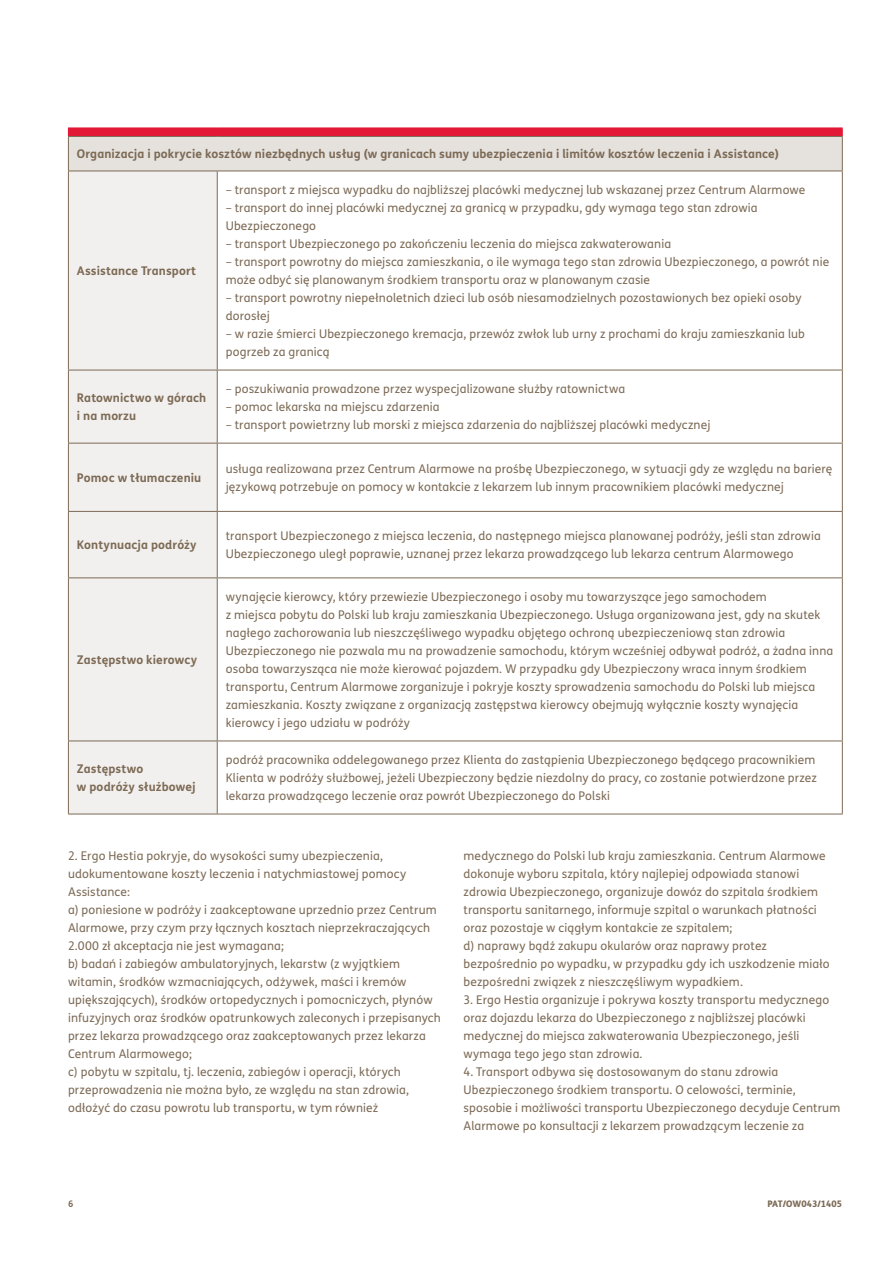
<style>
.page{position:relative;width:893px;height:1263px;background:#fff}
.page>*{position:absolute;margin:0;border:0;box-sizing:border-box;transform-origin:0 0}
.t1{font:12px/18px "FS Me";letter-spacing:.01em;color:#7c6a55}
.t2{font:700 12px/18px "FS Me";letter-spacing:.01em;color:#7c6a55}
.t3{font:800 9px "FS Me";color:#7c6a55}
.t4{font:700 9px "FS Me";color:#7c6a55}
</style>
<div class="page">
<div style="left:68px;top:128px;width:774px;height:8px;background:#e31837"></div>
<div style="left:68px;top:136px;width:774px;height:35px;background:#e5e1dd"></div>
<div style="left:69px;top:172px;width:148px;height:642px;background:#f2f0ee"></div>
<hr style="left:68px;top:136px;width:149px;height:1px;background:#7c6a55">
<hr style="left:68px;top:137px;width:1px;height:34px;background:#7c6a55">
<hr style="left:217px;top:136px;width:626px;height:1px;background:#7c6a55">
<hr style="left:842px;top:137px;width:1px;height:34px;background:#7c6a55">
<hr style="left:68px;top:171px;width:149px;height:1px;background:#7c6a55">
<hr style="left:217px;top:171px;width:626px;height:1px;background:#7c6a55">
<hr style="left:68px;top:171px;width:1px;height:199px;background:#7c6a55">
<hr style="left:217px;top:171px;width:1px;height:199px;background:#7c6a55">
<hr style="left:842px;top:171px;width:1px;height:199px;background:#7c6a55">
<hr style="left:68px;top:370px;width:149px;height:1px;background:#7c6a55">
<hr style="left:68px;top:370px;width:1px;height:73px;background:#7c6a55">
<hr style="left:217px;top:370px;width:626px;height:1px;background:#7c6a55">
<hr style="left:217px;top:370px;width:1px;height:73px;background:#7c6a55">
<hr style="left:842px;top:370px;width:1px;height:73px;background:#7c6a55">
<hr style="left:68px;top:443px;width:149px;height:1px;background:#7c6a55">
<hr style="left:68px;top:443px;width:1px;height:68px;background:#7c6a55">
<hr style="left:217px;top:443px;width:626px;height:1px;background:#7c6a55">
<hr style="left:217px;top:443px;width:1px;height:68px;background:#7c6a55">
<hr style="left:842px;top:443px;width:1px;height:68px;background:#7c6a55">
<hr style="left:68px;top:511px;width:149px;height:1px;background:#7c6a55">
<hr style="left:68px;top:512px;width:1px;height:65px;background:#7c6a55">
<hr style="left:217px;top:511px;width:626px;height:1px;background:#7c6a55">
<hr style="left:217px;top:512px;width:1px;height:65px;background:#7c6a55">
<hr style="left:842px;top:512px;width:1px;height:65px;background:#7c6a55">
<hr style="left:68px;top:577px;width:149px;height:1px;background:#7c6a55">
<hr style="left:68px;top:578px;width:1px;height:162px;background:#7c6a55">
<hr style="left:217px;top:577px;width:626px;height:1px;background:#7c6a55">
<hr style="left:217px;top:578px;width:1px;height:162px;background:#7c6a55">
<hr style="left:842px;top:578px;width:1px;height:162px;background:#7c6a55">
<hr style="left:68px;top:740px;width:149px;height:1px;background:#7c6a55">
<hr style="left:68px;top:741px;width:1px;height:73px;background:#7c6a55">
<hr style="left:217px;top:740px;width:626px;height:1px;background:#7c6a55">
<hr style="left:217px;top:741px;width:1px;height:73px;background:#7c6a55">
<hr style="left:842px;top:741px;width:1px;height:73px;background:#7c6a55">
<hr style="left:68px;top:814px;width:149px;height:1px;background:#7c6a55">
<hr style="left:217px;top:814px;width:626px;height:1px;background:#7c6a55">
<p class="t2" style="left:77px;top:144px;width:703px">Organizacja i pokrycie kosztów niezbędnych usług (w granicach sumy ubezpieczenia i limitów kosztów leczenia i Assistance)</p>
<p class="t2" style="left:77px;top:261px;width:121px">Assistance Transport</p>
<p class="t2" style="left:77px;top:388px;width:131px">Ratownictwo w górach i na morzu</p>
<p class="t1" style="left:226px;top:181px;width:581px">– transport z miejsca wypadku do najbliższej placówki medycznej lub wskazanej przez Centrum Alarmowe</p>
<p class="t1" style="left:226px;top:199px;width:533px">– transport do innej placówki medycznej za granicą w przypadku, gdy wymaga tego stan zdrowia<br>Ubezpieczonego</p>
<p class="t1" style="left:226px;top:235px;width:447px">– transport Ubezpieczonego po zakończeniu leczenia do miejsca zakwaterowania</p>
<p class="t1" style="left:226px;top:253px;width:605px">– transport powrotny do miejsca zamieszkania, o ile wymaga tego stan zdrowia Ubezpieczonego, a powrót nie może odbyć się planowanym środkiem transportu oraz w planowanym czasie</p>
<p class="t1" style="left:226px;top:289px;width:577px">– transport powrotny niepełnoletnich dzieci lub osób niesamodzielnych pozostawionych bez opieki osoby dorosłej</p>
<p class="t1" style="left:226px;top:325px;width:581px">– w razie śmierci Ubezpieczonego kremacja, przewóz zwłok lub urny z prochami do kraju zamieszkania lub pogrzeb za granicą</p>
<p class="t1" style="left:226px;top:380px;width:401px">– poszukiwania prowadzone przez wyspecjalizowane służby ratownictwa</p>
<p class="t1" style="left:226px;top:398px;width:215px">– pomoc lekarska na miejscu zdarzenia</p>
<p class="t1" style="left:226px;top:416px;width:486px">– transport powietrzny lub morski z miejsca zdarzenia do najbliższej placówki medycznej</p>
<p class="t2" style="left:77px;top:468px;width:126px">Pomoc w tłumaczeniu</p>
<p class="t1" style="left:226px;top:459px;width:608px">usługa realizowana przez Centrum Alarmowe na prośbę Ubezpieczonego, w sytuacji gdy ze względu na barierę językową potrzebuje on pomocy w kontakcie z lekarzem lub innym pracownikiem placówki medycznej</p>
<p class="t2" style="left:77px;top:535px;width:121px">Kontynuacja podróży</p>
<p class="t1" style="left:226px;top:527px;width:597px">transport Ubezpieczonego z miejsca leczenia, do następnego miejsca planowanej podróży, jeśli stan zdrowia<br>Ubezpieczonego uległ poprawie, uznanej przez lekarza prowadzącego lub lekarza centrum Alarmowego</p>
<p class="t2" style="left:77px;top:650px;width:122px">Zastępstwo kierowcy</p>
<p class="t1" style="left:226px;top:587px;width:609px">wynajęcie kierowcy, który przewiezie Ubezpieczonego i osoby mu towarzyszące jego samochodem<br>z miejsca pobytu do Polski lub kraju zamieszkania Ubezpieczonego. Usługa organizowana jest, gdy na skutek nagłego zachorowania lub nieszczęśliwego wypadku objętego ochroną ubezpieczeniową stan zdrowia Ubezpieczonego nie pozwala mu na prowadzenie samochodu, którym wcześniej odbywał podróż, a żadna inna osoba towarzysząca nie może kierować pojazdem. W przypadku gdy Ubezpieczony wraca innym środkiem transportu, Centrum Alarmowe zorganizuje i pokryje koszty sprowadzenia samochodu do Polski lub miejsca zamieszkania. Koszty związane z organizacją zastępstwa kierowcy obejmują wyłącznie koszty wynajęcia kierowcy i jego udziału w podróży</p>
<p class="t2" style="left:77px;top:759px;width:120px">Zastępstwo<br>w podróży służbowej</p>
<p class="t1" style="left:226px;top:750px;width:593px">podróż pracownika oddelegowanego przez Klienta do zastąpienia Ubezpieczonego będącego pracownikiem<br>Klienta w podróży służbowej, jeżeli Ubezpieczony będzie niezdolny do pracy, co zostanie potwierdzone przez lekarza prowadzącego leczenie oraz powrót Ubezpieczonego do Polski</p>
<p class="t1" style="left:68px;top:846px;width:374px">2. Ergo Hestia pokryje, do wysokości sumy ubezpieczenia, udokumentowane koszty leczenia i natychmiastowej pomocy Assistance:<br>a) poniesione w podróży i zaakceptowane uprzednio przez Centrum Alarmowe, przy czym przy łącznych kosztach nieprzekraczających 2.000 zł akceptacja nie jest wymagana;<br>b) badań i zabiegów ambulatoryjnych, lekarstw (z wyjątkiem witamin, środków wzmacniających, odżywek, maści i kremów upiększających), środków ortopedycznych i pomocniczych, płynów infuzyjnych oraz środków opatrunkowych zaleconych i przepisanych przez lekarza prowadzącego oraz zaakceptowanych przez lekarza Centrum Alarmowego;<br>c) pobytu w szpitalu, tj. leczenia, zabiegów i operacji, których przeprowadzenia nie można było, ze względu na stan zdrowia, odłożyć do czasu powrotu lub transportu, w tym również</p>
<p class="t1" style="left:463px;top:846px;width:368px">medycznego do Polski lub kraju zamieszkania. Centrum Alarmowe dokonuje wyboru szpitala, który najlepiej odpowiada stanowi zdrowia Ubezpieczonego, organizuje dowóz do szpitala środkiem transportu sanitarnego, informuje szpital o warunkach płatności oraz pozostaje w ciągłym kontakcie ze szpitalem;<br>d) naprawy bądź zakupu okularów oraz naprawy protez bezpośrednio po wypadku, w przypadku gdy ich uszkodzenie miało bezpośredni związek z nieszczęśliwym wypadkiem.</p>
<p class="t1" style="left:463px;top:990px;width:367px">3. Ergo Hestia organizuje i pokrywa koszty transportu medycznego oraz dojazdu lekarza do Ubezpieczonego z najbliższej placówki medycznej do miejsca zakwaterowania Ubezpieczonego, jeśli wymaga tego jego stan zdrowia.</p>
<p class="t1" style="left:463px;top:1062px;width:378px">4. Transport odbywa się dostosowanym do stanu zdrowia Ubezpieczonego środkiem transportu. O celowości, terminie, sposobie i możliwości transportu Ubezpieczonego decyduje Centrum Alarmowe po konsultacji z lekarzem prowadzącym leczenie za</p>
<p class="t4" style="left:68px;top:1197px;width:7px">6</p>
<p class="t3" style="left:767px;top:1197px;width:76px">PAT/OW043/1405</p>
</div>
